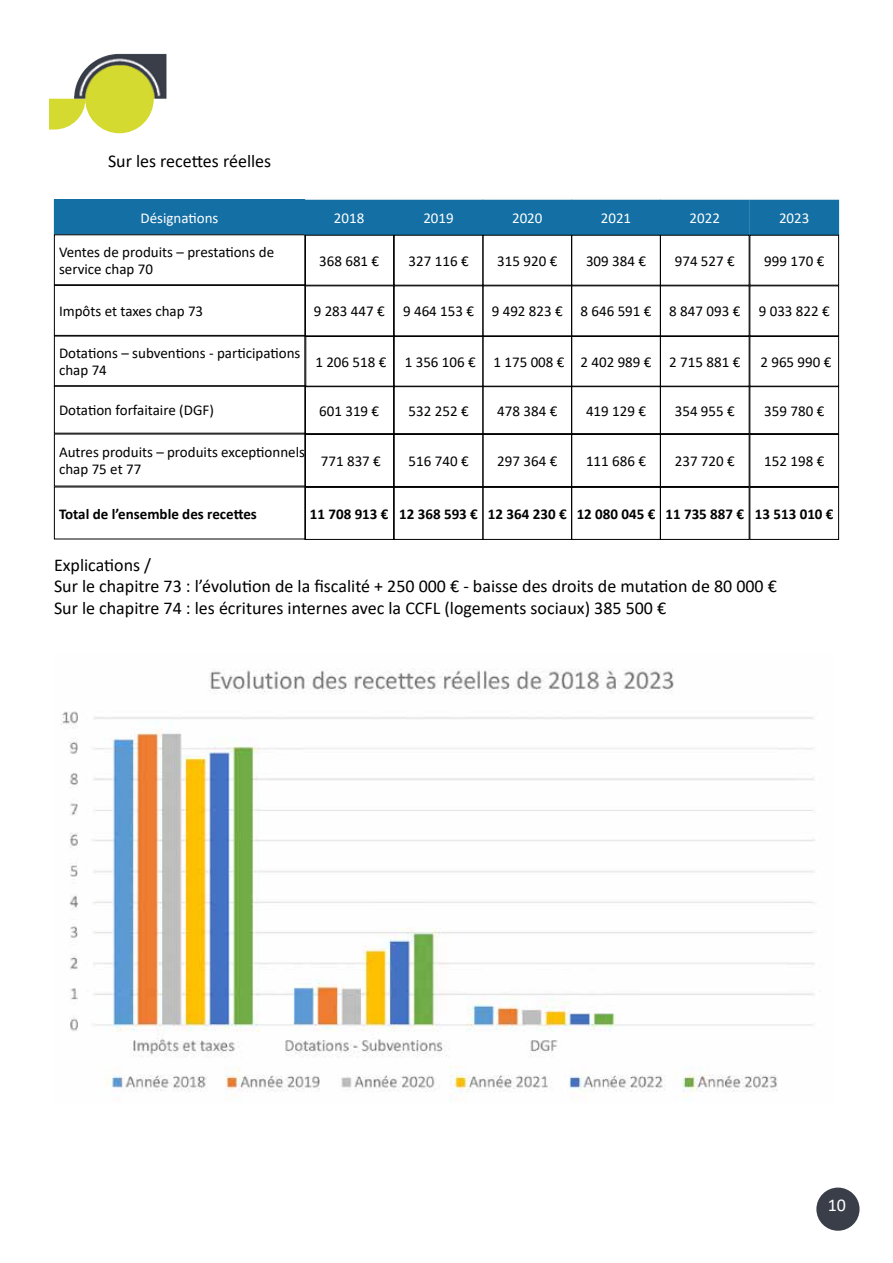
<style>
.page{position:relative;width:893px;height:1263px;background:#fff}
.page>*{position:absolute;margin:0;border:0;box-sizing:border-box;transform-origin:0 0}
.t1{font:18px/21.6px "Calibri";color:#000}
.t2{font:18px "Calibri";color:#fff}
.t3{font:15px/16.5px "Calibri";color:#000}
.t4{font:700 15px "Calibri";color:#000}
.t5{font:15px "Calibri";color:#fff}
</style>
<div class="page">
<div style="left:816px;top:1187px;width:43px;height:44px;background:#393e49;border-radius:50%"></div>
<svg style="left:49px;top:98px;width:25px;height:32px"></svg>
<img style="left:74px;top:54px;width:92px;height:79px">
<div style="left:54px;top:200px;width:251px;height:34px;background:#136fa4"></div>
<div style="left:54px;top:199px;width:251px;height:35px;border:1px solid #136fa4"></div>
<div style="left:572px;top:200px;width:88px;height:35px;background:#136fa4"></div>
<div style="left:571px;top:200px;width:90px;height:35px;border:1px solid #136fa4"></div>
<div style="left:54px;top:285px;width:252px;height:51px;border:1px solid #000"></div>
<div style="left:571px;top:285px;width:90px;height:51px;border:1px solid #000"></div>
<div style="left:54px;top:336px;width:252px;height:50px;border:1px solid #000"></div>
<div style="left:571px;top:336px;width:90px;height:50px;border:1px solid #000"></div>
<div style="left:660px;top:200px;width:89px;height:35px;background:#136fa4"></div>
<div style="left:660px;top:200px;width:89px;height:35px;border:1px solid #136fa4"></div>
<div style="left:660px;top:285px;width:89px;height:51px;border:1px solid #000"></div>
<div style="left:660px;top:336px;width:89px;height:50px;border:1px solid #000"></div>
<div style="left:750px;top:200px;width:89px;height:35px;background:#136fa4"></div>
<div style="left:749px;top:200px;width:90px;height:35px;border:1px solid #136fa4"></div>
<div style="left:749px;top:235px;width:90px;height:51px;border:1px solid #000"></div>
<div style="left:749px;top:285px;width:90px;height:51px;border:1px solid #000"></div>
<div style="left:749px;top:336px;width:90px;height:50px;border:1px solid #000"></div>
<div style="left:305px;top:200px;width:89px;height:35px;background:#136fa4"></div>
<div style="left:304px;top:200px;width:90px;height:35px;border:1px solid #136fa4"></div>
<div style="left:304px;top:235px;width:90px;height:51px;border:1px solid #000"></div>
<div style="left:304px;top:285px;width:90px;height:51px;border:1px solid #000"></div>
<div style="left:304px;top:336px;width:90px;height:50px;border:1px solid #000"></div>
<div style="left:394px;top:200px;width:89px;height:35px;background:#136fa4"></div>
<div style="left:394px;top:200px;width:89px;height:35px;border:1px solid #136fa4"></div>
<div style="left:394px;top:285px;width:89px;height:51px;border:1px solid #000"></div>
<div style="left:394px;top:336px;width:89px;height:50px;border:1px solid #000"></div>
<div style="left:483px;top:200px;width:89px;height:35px;background:#136fa4"></div>
<div style="left:483px;top:200px;width:89px;height:35px;border:1px solid #136fa4"></div>
<div style="left:483px;top:285px;width:89px;height:51px;border:1px solid #000"></div>
<div style="left:483px;top:336px;width:89px;height:50px;border:1px solid #000"></div>
<div style="left:54px;top:386px;width:252px;height:47px;border:1px solid #000"></div>
<div style="left:571px;top:386px;width:90px;height:48px;border:1px solid #000"></div>
<div style="left:660px;top:386px;width:89px;height:48px;border:1px solid #000"></div>
<div style="left:749px;top:386px;width:90px;height:48px;border:1px solid #000"></div>
<div style="left:304px;top:386px;width:90px;height:48px;border:1px solid #000"></div>
<div style="left:394px;top:386px;width:89px;height:48px;border:1px solid #000"></div>
<div style="left:483px;top:386px;width:89px;height:48px;border:1px solid #000"></div>
<div style="left:571px;top:434px;width:90px;height:53px;border:1px solid #000"></div>
<div style="left:660px;top:434px;width:89px;height:53px;border:1px solid #000"></div>
<div style="left:749px;top:434px;width:90px;height:53px;border:1px solid #000"></div>
<div style="left:304px;top:434px;width:90px;height:53px;border:1px solid #000"></div>
<div style="left:394px;top:434px;width:89px;height:53px;border:1px solid #000"></div>
<div style="left:483px;top:434px;width:89px;height:53px;border:1px solid #000"></div>
<div style="left:571px;top:487px;width:90px;height:53px;border:1px solid #000"></div>
<div style="left:660px;top:487px;width:89px;height:53px;border:1px solid #000"></div>
<div style="left:749px;top:487px;width:90px;height:53px;border:1px solid #000"></div>
<div style="left:304px;top:487px;width:90px;height:53px;border:1px solid #000"></div>
<div style="left:394px;top:487px;width:89px;height:53px;border:1px solid #000"></div>
<div style="left:483px;top:487px;width:89px;height:53px;border:1px solid #000"></div>
<img style="left:61px;top:668px;width:754px;height:433px">
<p class="t1" style="left:108px;top:149px;width:165px">Sur les recettes réelles</p>
<p class="t5" style="left:140px;top:207px;width:79px">Désignations</p>
<p class="t5" style="left:601px;top:208px;width:32px">2021</p>
<p class="t3" style="left:59px;top:244px;width:217px">Ventes de produits – prestations de service chap 70</p>
<p class="t3" style="left:586px;top:252px;width:62px">309 384 €</p>
<p class="t3" style="left:59px;top:302px;width:146px">Impôts et taxes chap 73</p>
<p class="t3" style="left:580px;top:303px;width:73px">8 646 591 €</p>
<p class="t3" style="left:59px;top:345px;width:243px">Dotations – subventions - participations chap 74</p>
<p class="t3" style="left:580px;top:353px;width:73px">2 402 989 €</p>
<p class="t5" style="left:334px;top:208px;width:32px">2018</p>
<p class="t3" style="left:319px;top:252px;width:62px">368 681 €</p>
<p class="t5" style="left:423px;top:208px;width:32px">2019</p>
<p class="t3" style="left:409px;top:252px;width:62px">327 116 €</p>
<p class="t5" style="left:512px;top:208px;width:32px">2020</p>
<p class="t3" style="left:497px;top:252px;width:62px">315 920 €</p>
<p class="t3" style="left:314px;top:303px;width:73px">9 283 447 €</p>
<p class="t3" style="left:403px;top:303px;width:73px">9 464 153 €</p>
<p class="t3" style="left:492px;top:303px;width:73px">9 492 823 €</p>
<p class="t3" style="left:315px;top:353px;width:73px">1 206 518 €</p>
<p class="t3" style="left:405px;top:353px;width:73px">1 356 106 €</p>
<p class="t3" style="left:493px;top:353px;width:73px">1 175 008 €</p>
<p class="t5" style="left:690px;top:208px;width:32px">2022</p>
<p class="t3" style="left:675px;top:252px;width:62px">974 527 €</p>
<p class="t3" style="left:669px;top:303px;width:73px">8 847 093 €</p>
<p class="t3" style="left:669px;top:353px;width:73px">2 715 881 €</p>
<p class="t5" style="left:779px;top:208px;width:32px">2023</p>
<p class="t3" style="left:764px;top:252px;width:62px">999 170 €</p>
<p class="t3" style="left:759px;top:303px;width:73px">9 033 822 €</p>
<p class="t3" style="left:760px;top:353px;width:73px">2 965 990 €</p>
<p class="t3" style="left:59px;top:402px;width:156px">Dotation forfaitaire (DGF)</p>
<p class="t3" style="left:319px;top:402px;width:62px">601 319 €</p>
<p class="t3" style="left:409px;top:402px;width:62px">532 252 €</p>
<p class="t3" style="left:497px;top:402px;width:62px">478 384 €</p>
<p class="t3" style="left:586px;top:402px;width:62px">419 129 €</p>
<p class="t3" style="left:675px;top:402px;width:62px">354 955 €</p>
<p class="t3" style="left:764px;top:402px;width:62px">359 780 €</p>
<p class="t3" style="left:59px;top:444px;width:248px">Autres produits – produits exceptionnels chap 75 et 77</p>
<p class="t3" style="left:321px;top:452px;width:62px">771 837 €</p>
<p class="t3" style="left:409px;top:452px;width:62px">516 740 €</p>
<p class="t3" style="left:497px;top:452px;width:62px">297 364 €</p>
<p class="t3" style="left:586px;top:452px;width:62px">111 686 €</p>
<p class="t3" style="left:675px;top:452px;width:62px">237 720 €</p>
<p class="t3" style="left:764px;top:452px;width:62px">152 198 €</p>
<p class="t4" style="left:59px;top:503px;width:199px">Total de l’ensemble des recettes</p>
<p class="t4" style="left:310px;top:503px;width:525px">11 708 913 € 12 368 593 € 12 364 230 € 12 080 045 € 11 735 887 € 13 513 010 €</p>
<p class="t1" style="left:54px;top:553px;width:724px">Explications /<br>Sur le chapitre 73 : l’évolution de la fiscalité + 250 000 € - baisse des droits de mutation de 80 000 €<br>Sur le chapitre 74 : les écritures internes avec la CCFL (logements sociaux) 385 500 €</p>
<p class="t2" style="left:828px;top:1192px;width:20px">10</p>
</div>
